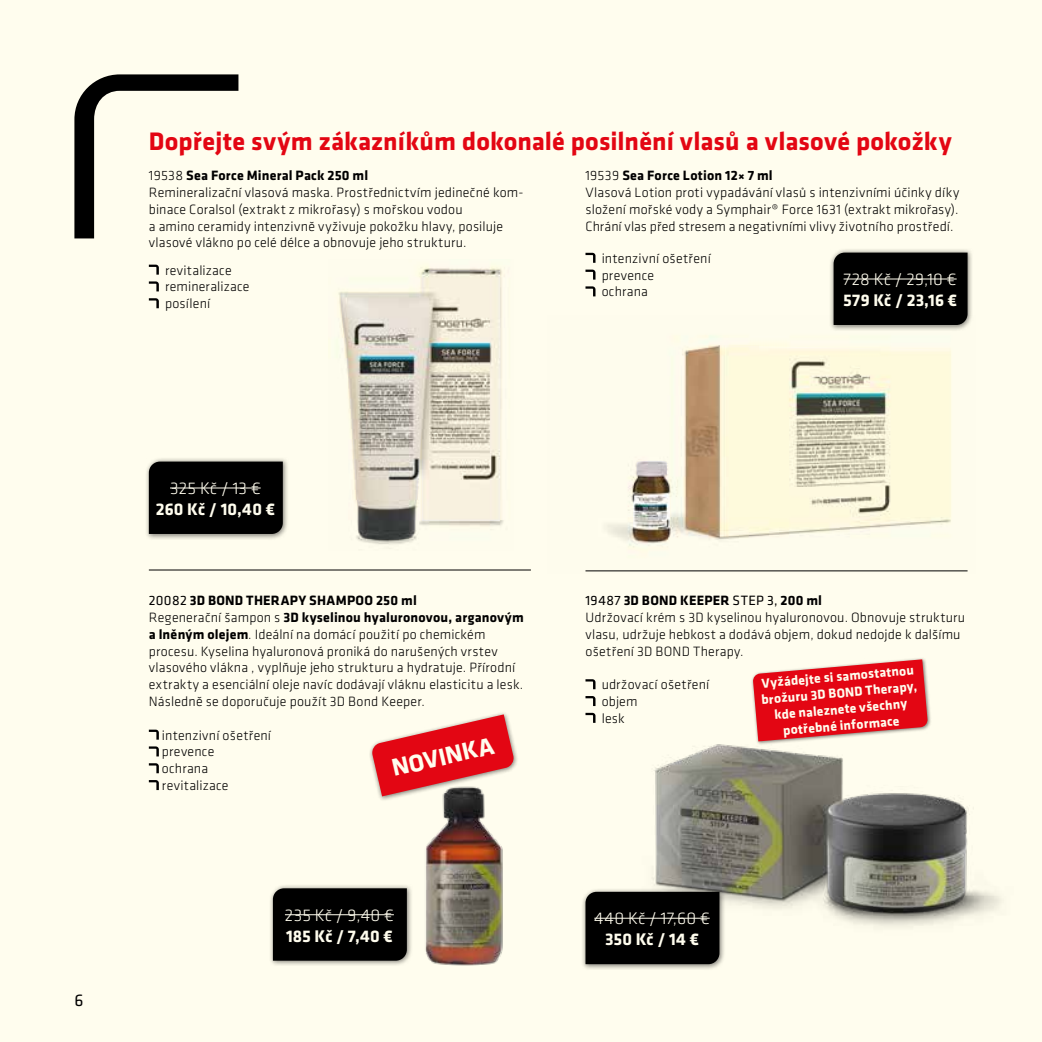
<style>
.page{position:relative;width:1042px;height:1042px;background:#fffdee}
.page>*{position:absolute;margin:0;border:0;box-sizing:border-box;transform-origin:0 0}
.t1{font:700 26.25px "Klavika";letter-spacing:.005em;color:#e30613}
.t2{font:700 25.2px "Klavika";color:#fffdee}
.t3{font:300 17.5px "Klavika";letter-spacing:.015em;color:#fffdee}
.t4{font:700 17.5px "Klavika";letter-spacing:.005em;color:#fffdee}
.t5{font:17.5px "Klavika";color:#000}
.t6{font:300 14px/16.8px "Klavika";letter-spacing:.015em;color:#000}
.t7{font:700 13.65px/16.4px "Klavika";color:#fffdee;text-align:center}
.s1{font-weight:700}
.s2{font-weight:400}
</style>
<div class="page">
<svg style="left:74px;top:74px;width:164px;height:164px"></svg>
<hr style="left:149px;top:569px;width:382px;height:1px;background:#000">
<svg style="left:149px;top:729px;width:10px;height:10px"></svg>
<svg style="left:149px;top:746px;width:10px;height:10px"></svg>
<svg style="left:149px;top:763px;width:10px;height:10px"></svg>
<svg style="left:149px;top:780px;width:10px;height:10px"></svg>
<svg style="left:585px;top:679px;width:10px;height:10px"></svg>
<svg style="left:585px;top:696px;width:10px;height:10px"></svg>
<svg style="left:585px;top:713px;width:10px;height:10px"></svg>
<img style="left:652px;top:744px;width:349px;height:183px">
<div style="left:750px;top:657px;width:182px;height:88px;background:#000;opacity:.5"></div>
<svg style="left:753px;top:659px;width:175px;height:82px;background:#e5343b"></svg>
<div style="left:268px;top:884px;width:145px;height:83px;background:#000;opacity:.5"></div>
<div style="left:273px;top:888px;width:134px;height:72px;background:#000"></div>
<hr style="left:285px;top:914px;width:109px;height:1px;background:#fffdee">
<div style="left:581px;top:887px;width:145px;height:83px;background:#000;opacity:.5"></div>
<div style="left:585px;top:892px;width:134px;height:72px;background:#000"></div>
<hr style="left:594px;top:918px;width:116px;height:1px;background:#fffdee">
<div style="left:144px;top:457px;width:145px;height:83px;background:#000;opacity:.5"></div>
<div style="left:149px;top:461px;width:134px;height:73px;background:#000"></div>
<hr style="left:170px;top:488px;width:91px;height:1px;background:#fffdee">
<img style="left:338px;top:266px;width:166px;height:279px">
<svg style="left:149px;top:265px;width:10px;height:10px"></svg>
<svg style="left:149px;top:281px;width:10px;height:10px"></svg>
<svg style="left:149px;top:298px;width:10px;height:10px"></svg>
<svg style="left:585px;top:253px;width:10px;height:10px"></svg>
<svg style="left:585px;top:270px;width:10px;height:10px"></svg>
<svg style="left:585px;top:286px;width:10px;height:10px"></svg>
<img style="left:585px;top:336px;width:383px;height:236px">
<div style="left:829px;top:248px;width:145px;height:83px;background:#000;opacity:.5"></div>
<div style="left:833px;top:253px;width:134px;height:72px;background:#000"></div>
<hr style="left:843px;top:279px;width:113px;height:1px;background:#fffdee">
<hr style="left:585px;top:570px;width:382px;height:1px;background:#000">
<img style="left:412px;top:802px;width:91px;height:165px">
<div style="left:369px;top:711px;width:150px;height:91px;background:#000;opacity:.5"></div>
<svg style="left:371px;top:714px;width:143px;height:82px"></svg>
<h1 class="t1" style="left:149px;top:123px;width:804px">Dopřejte svým zákazníkům dokonalé posilnění vlasů a vlasové pokožky</h1>
<p class="t6" style="left:149px;top:167px;width:376px">19538 <span class="s1">Sea Force Mineral Pack 250 ml<br></span>Remineralizační vlasová maska. Prostřednictvím jedinečné kom&shy;binace Coralsol (extrakt z mikrořasy) s mořskou vodou<br>a amino ceramidy intenzivně vyživuje pokožku hlavy, posiluje vlasové vlákno po celé délce a obnovuje jeho strukturu.</p>
<p class="t6" style="left:165px;top:261px;width:86px">revitalizace remineralizace posílení</p>
<p class="t6" style="left:585px;top:167px;width:375px">19539 <span class="s1">Sea Force Lotion 12× 7 ml<br></span>Vlasová Lotion proti vypadávání vlasů s intenzivními účinky díky složení mořské vody a Symphair® Force 1631 (extrakt mikrořasy).<br>Chrání vlas před stresem a negativními vlivy životního prostředí.</p>
<p class="t6" style="left:602px;top:250px;width:111px">intenzivní ošetření prevence<br>ochrana</p>
<p class="t3" style="left:843px;top:268px;width:115px">728 Kč / 29,10 €</p>
<p class="t4" style="left:843px;top:287px;width:115px">579 Kč / 23,16 €</p>
<p class="t5" style="left:74px;top:988px;width:10px">6</p>
<p class="t3" style="left:170px;top:477px;width:92px">325 Kč / 13 €</p>
<p class="t4" style="left:156px;top:496px;width:121px">260 Kč / 10,40 €</p>
<p class="t6" style="left:149px;top:592px;width:376px"><span class="s2">20082</span> <span class="s1">3D BOND THERAPY SHAMPOO 250 ml<br></span>Regenerační šampon s <span class="s1">3D kyselinou hyaluronovou, arganovým a lněným olejem</span>. Ideální na domácí použití po chemickém procesu. Kyselina hyaluronová proniká do narušených vrstev vlasového vlákna , vyplňuje jeho strukturu a hydratuje. Přírodní extrakty a esenciální oleje navíc dodávají vláknu elasticitu a lesk.<br>Následně se doporučuje použít 3D Bond Keeper.</p>
<p class="t6" style="left:162px;top:726px;width:111px">intenzivní ošetření prevence<br>ochrana revitalizace</p>
<h2 class="t2" style="left:388px;top:750px;width:105px;rotate:-13deg">NOVINKA</h2>
<p class="t3" style="left:285px;top:904px;width:110px">235 Kč / 9,40 €</p>
<p class="t4" style="left:286px;top:923px;width:108px">185 Kč / 7,40 €</p>
<p class="t6" style="left:585px;top:592px;width:381px"><span class="s2">19487</span> <span class="s1">3D BOND KEEPER</span> <span class="s2">STEP 3,</span> <span class="s1">200 ml<br></span>Udržovací krém s 3D kyselinou hyaluronovou. Obnovuje strukturu vlasu, udržuje hebkost a dodává objem, dokud nedojde k dalšímu ošetření 3D BOND Therapy.</p>
<p class="t6" style="left:602px;top:676px;width:109px">udržovací ošetření objem<br>lesk</p>
<p class="t7" style="left:759px;top:674px;width:158px;rotate:-5deg">Vyžádejte si samostatnou brožuru 3D BOND Therapy, kde naleznete všechny potřebné informace</p>
<p class="t3" style="left:594px;top:907px;width:117px">440 Kč / 17,60 €</p>
<p class="t4" style="left:605px;top:926px;width:95px">350 Kč / 14 €</p>
</div>
